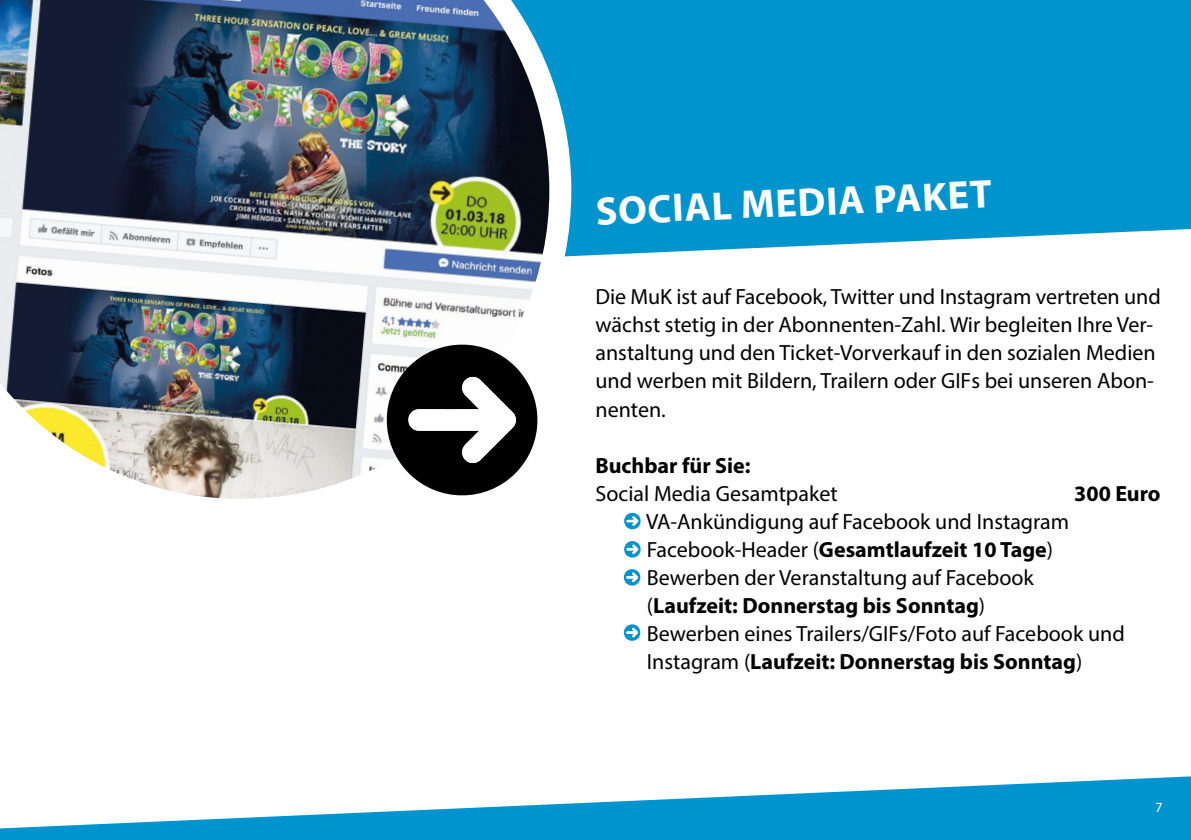
<style>
.page{position:relative;width:1191px;height:840px;background:#fff}
.page>*{position:absolute;margin:0;border:0;box-sizing:border-box;transform-origin:0 0}
.t1{font:700 40px "Myriad Pro";color:#fff}
.t2{font:22px/28px "Myriad Pro";color:#000}
.t3{font:700 22px "Myriad Pro";color:#000}
.t4{font:14px "Myriad Pro";color:#fff}
.s1{font-weight:700}
</style>
<div class="page">
<svg style="left:0;top:776px;width:1191px;height:63px;fill:#0094ce"></svg>
<div style="left:571px;top:0;width:620px;height:257px;background:#0094ce"></div>
<img style="left:0;top:0;width:571px;height:499px">
<svg style="left:624px;top:541px;width:17px;height:17px"></svg>
<svg style="left:624px;top:512px;width:17px;height:18px"></svg>
<svg style="left:623px;top:624px;width:18px;height:17px"></svg>
<svg style="left:623px;top:569px;width:18px;height:17px"></svg>
<svg style="left:379px;top:337px;width:166px;height:162px"></svg>
<h1 class="t1" style="left:594px;top:187px;width:398px;rotate:-3deg">SOCIAL MEDIA PAKET</h1>
<p class="t2" style="left:595px;top:282px;width:567px">Die MuK ist auf Facebook, Twitter und Instagram vertreten und wächst stetig in der Abonnenten-Zahl. Wir begleiten Ihre Ver&shy;anstaltung und den Ticket-Vorverkauf in den sozialen Medien und werben mit Bildern, Trailern oder GIFs bei unseren Abon&shy;nenten.</p>
<p class="t3" style="left:595px;top:450px;width:156px">Buchbar für Sie:</p>
<p class="t2" style="left:595px;top:478px;width:244px">Social Media Gesamtpaket</p>
<p class="t3" style="left:1074px;top:478px;width:88px">300 Euro</p>
<p class="t2" style="left:646px;top:506px;width:480px">VA-Ankündigung auf Facebook und Instagram Facebook-Header (<span class="s1">Gesamtlaufzeit 10 Tage</span>)<br>Bewerben der Veranstaltung auf Facebook (<span class="s1">Laufzeit: Donnerstag bis Sonntag</span>)<br>Bewerben eines Trailers/GIFs/Foto auf Facebook und Instagram (<span class="s1">Laufzeit: Donnerstag bis Sonntag</span>)</p>
<p class="t4" style="left:1155px;top:797px;width:9px">7</p>
</div>
